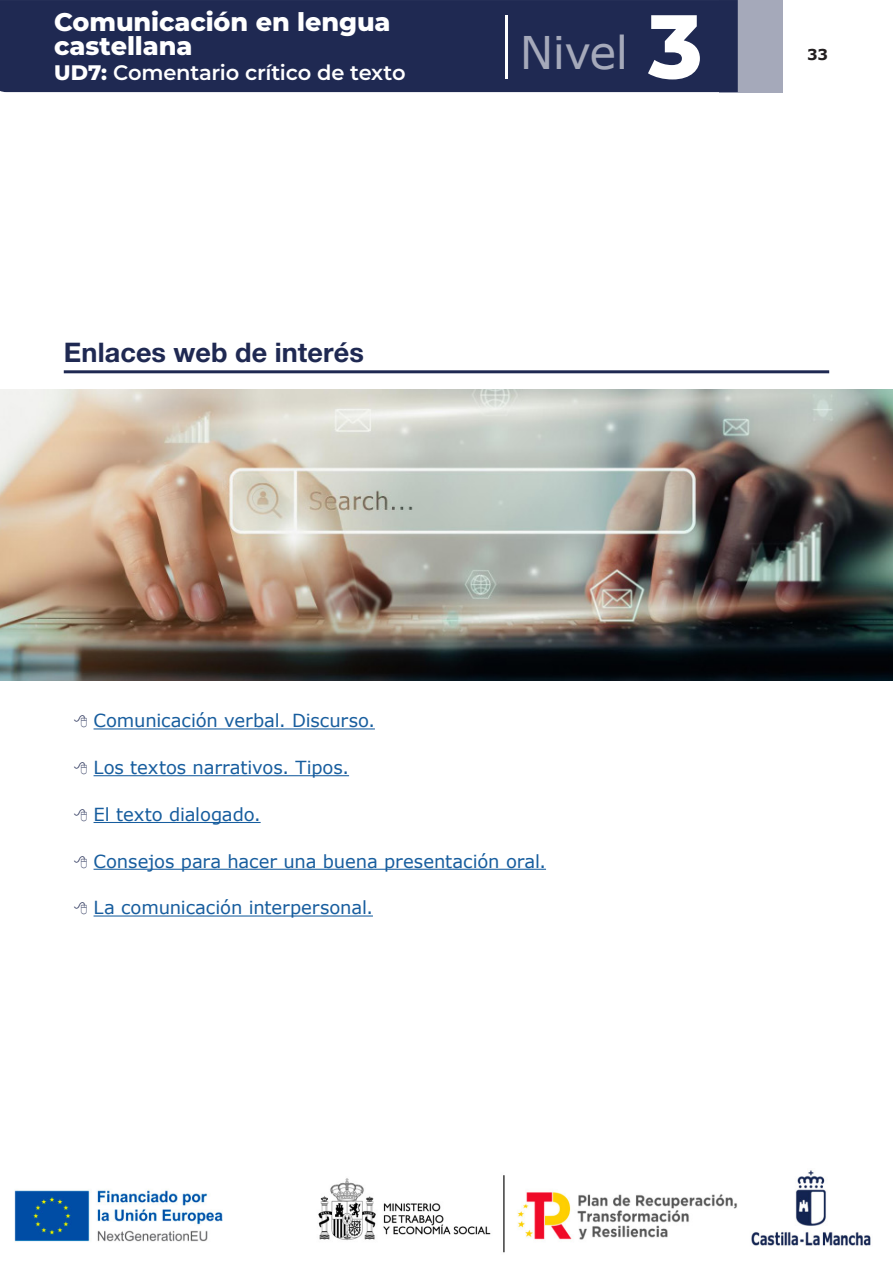
<style>
.page{position:relative;width:893px;height:1263px;background:#fff}
.page>*{position:absolute;margin:0;border:0;box-sizing:border-box;transform-origin:0 0}
.t1{font:45px "Verdana";letter-spacing:-.015em;color:#a5a9ba}
._1__TITULO{font:27px "Helvetica Neue LT 75 Bd";letter-spacing:.005em;color:#1f2952}
.t2{font:800 25.5px/24px "Montserrat";letter-spacing:-.005em;color:#fff}
.t3{font:600 21px "Montserrat";letter-spacing:-.01em;color:#fff}
.t4{font:18px "Verdana";letter-spacing:-.005em;color:#175d9e}
.t5{font:700 15px "Verdana";color:#231f20}
.s1{font-weight:800}
.s2{font-family:"Montserrat";font-weight:800;font-size:90px;color:#fff}
</style>
<div class="page">
<div style="left:719px;top:0;width:63px;height:92px;background:#a5a9ba"></div>
<div style="left:0;top:0;width:738px;height:92px;background:#1f2952"></div>
<hr style="left:505px;top:16px;width:2px;height:63px;background:#fff">
<img style="left:14px;top:1170px;width:857px;height:83px">
<hr style="left:64px;top:370px;width:765px;height:3px;background:#1f2952">
<hr style="left:94px;top:728px;width:281px;height:1px;background:#175d9e">
<hr style="left:94px;top:775px;width:255px;height:1px;background:#175d9e">
<hr style="left:94px;top:822px;width:167px;height:1px;background:#175d9e">
<hr style="left:94px;top:869px;width:452px;height:1px;background:#175d9e">
<hr style="left:94px;top:915px;width:279px;height:1px;background:#175d9e">
<img style="left:0;top:389px;width:893px;height:292px">
<h3 class="t2" style="left:54px;top:8px;width:338px">Comunicación en lengua castellana</h3>
<p class="t3" style="left:54px;top:58px;width:353px"><span class="s1">UD7:</span> Comentario crítico de texto</p>
<p class="_1__TITULO" style="left:64px;top:335px;width:302px">Enlaces web de interés</p>
<h1 class="t1" style="left:520px;top:22px;width:184px">Nivel <span class="s2">3</span></h1>
<p class="t5" style="left:807px;top:44px;width:23px">33</p>
<p class="t4" style="left:94px;top:708px;width:283px">Comunicación verbal. Discurso.</p>
<p class="t4" style="left:94px;top:755px;width:257px">Los textos narrativos. Tipos.</p>
<p class="t4" style="left:94px;top:802px;width:169px">El texto dialogado.</p>
<p class="t4" style="left:94px;top:849px;width:454px">Consejos para hacer una buena presentación oral.</p>
<p class="t4" style="left:94px;top:895px;width:281px">La comunicación interpersonal.</p>
</div>
